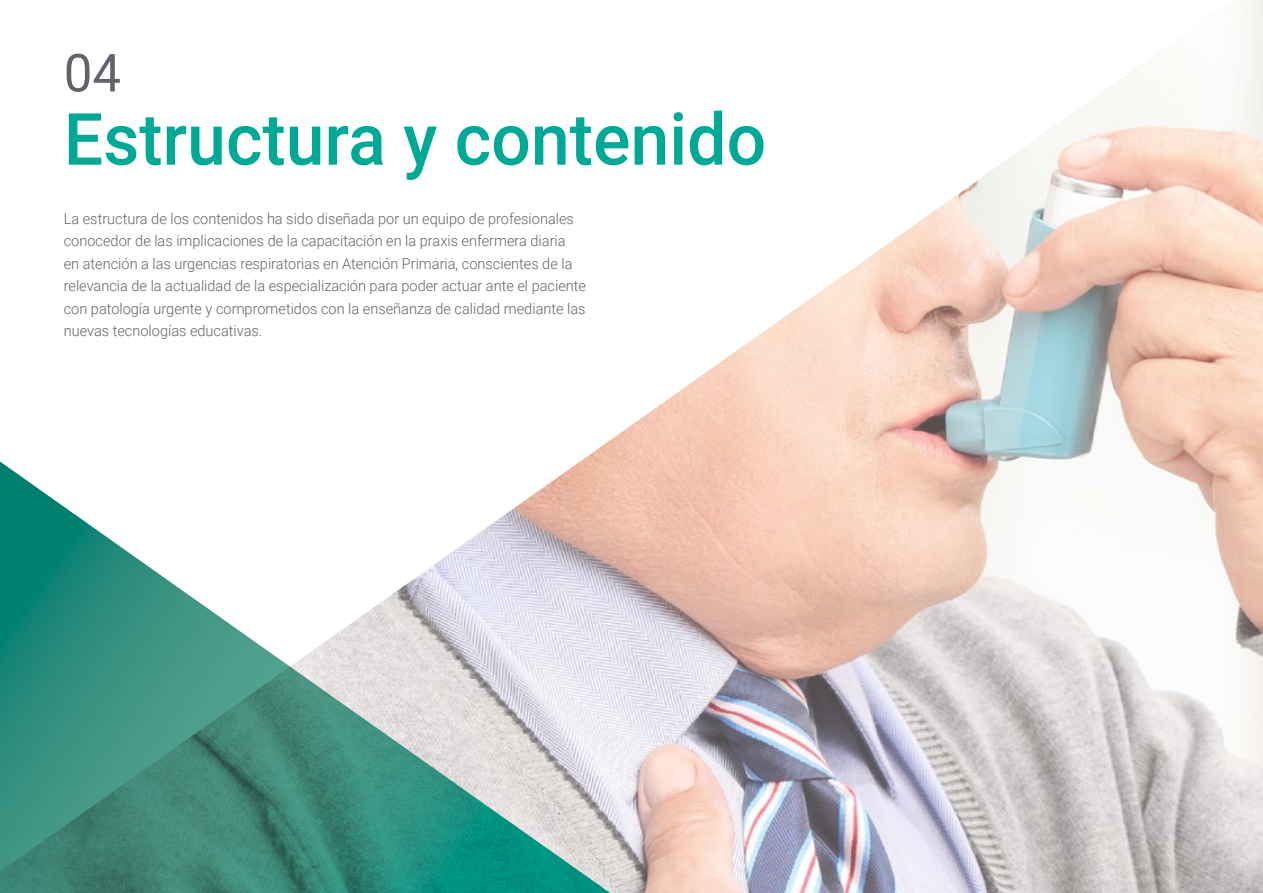
<style>
.page{position:relative;width:1263px;height:893px;background:#fff}
.page>*{position:absolute;margin:0;border:0;box-sizing:border-box;transform-origin:0 0}
.t1{font:500 72px "Roboto";color:#00a996}
.t2{font:52.5px "Roboto";color:#61646a}
.t3{font:300 15px/22.5px "Roboto";color:#61646a}
</style>
<div class="page">
<img style="left:602px;top:0;width:661px;height:893px">
<svg style="left:0;top:446px;width:640px;height:447px"></svg>
<h2 class="t2" style="left:64px;top:36px;width:59px">04</h2>
<h1 class="t1" style="left:64px;top:89px;width:704px">Estructura y contenido</h1>
<p class="t3" style="left:64px;top:207px;width:524px">La estructura de los contenidos ha sido diseñada por un equipo de profesionales conocedor de las implicaciones de la capacitación en la praxis enfermera diaria<br>en atención a las urgencias respiratorias en Atención Primaria, conscientes de la relevancia de la actualidad de la especialización para poder actuar ante el paciente con patología urgente y comprometidos con la enseñanza de calidad mediante las nuevas tecnologías educativas.</p>
</div>
